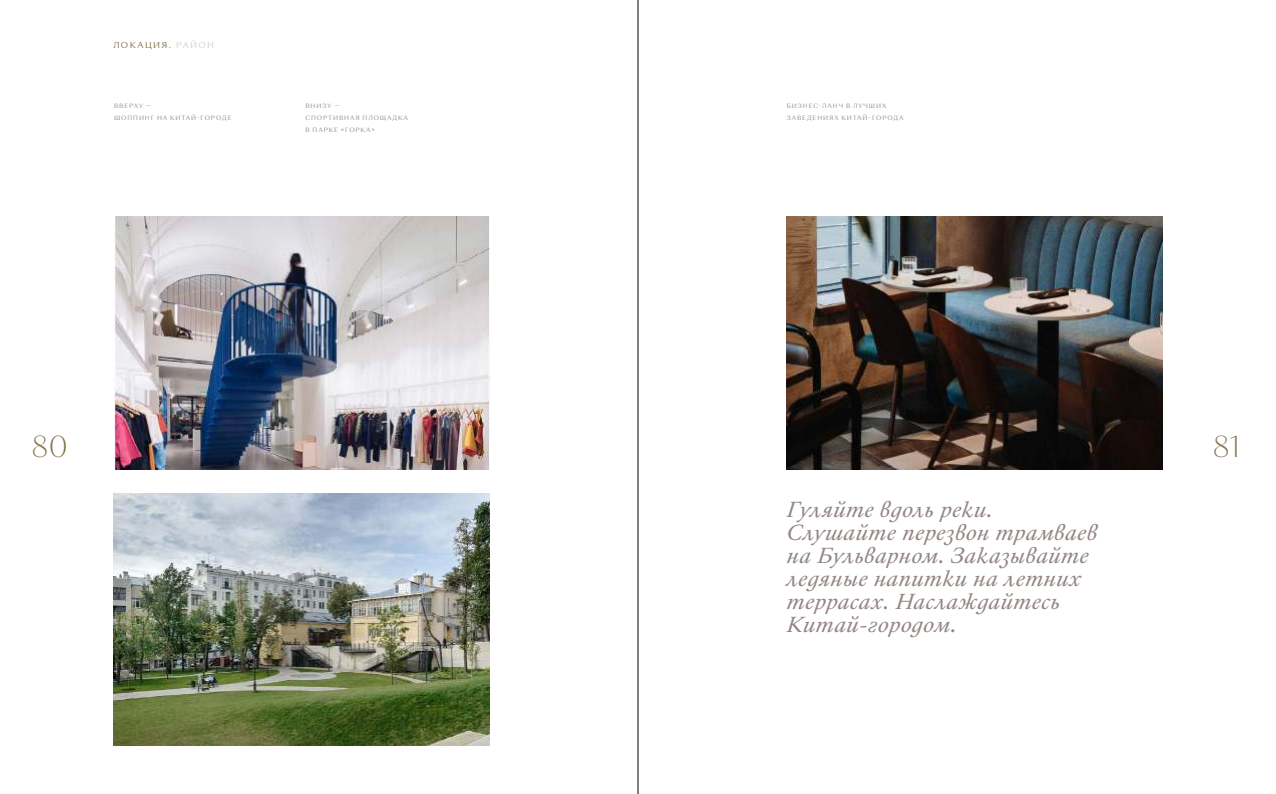
<style>
.page{position:relative;width:1276px;height:794px;background:#fff}
.page>*{position:absolute;margin:0;border:0;box-sizing:border-box;transform-origin:0 0}
.t1{font:300 28px "Sang Bleu Sunrise";color:#83744e}
.t2{font:italic 20px/23px "Sang Bleu Versailles";letter-spacing:.03em;color:#938784}
.t3{font:8px "Sang Bleu Sunrise Livre";letter-spacing:.165em;color:#83744e}
.t4{font:5.8px/12px "Sang Bleu Sunrise";letter-spacing:.16em;color:#938784}
.s1{color:#d0d1ce}
</style>
<div class="page">
<img style="left:114px;top:216px;width:375px;height:253px">
<img style="left:113px;top:493px;width:376px;height:253px">
<img style="left:787px;top:216px;width:375px;height:253px">
<hr style="left:637px;top:0;width:1px;height:794px;background:#000">
<p class="t3" style="left:113px;top:40px;width:102px">ЛОКАЦИЯ. <span class="s1">РАЙОН</span></p>
<p class="t4" style="left:114px;top:100px;width:119px">ВВЕРХУ —<br>ШОППИНГ НА КИТАЙ-ГОРОДЕ</p>
<p class="t4" style="left:305px;top:100px;width:104px">ВНИЗУ —<br>СПОРТИВНАЯ ПЛОЩАДКА<br>В ПАРКЕ «ГОРКА»</p>
<p class="t4" style="left:787px;top:100px;width:118px">БИЗНЕС-ЛАНЧ В ЛУЧШИХ<br>ЗАВЕДЕНИЯХ КИТАЙ-ГОРОДА</p>
<h1 class="t1" style="left:32px;top:428px;width:38px">80</h1>
<h1 class="t1" style="left:1212px;top:428px;width:29px">81</h1>
<p class="t2" style="left:787px;top:499px;width:312px">Гуляйте вдоль реки.<br>Слушайте перезвон трамваев на Бульварном. Заказывайте ледяные напитки на летних террасах. Наслаждайтесь<br>Китай-городом.</p>
</div>
